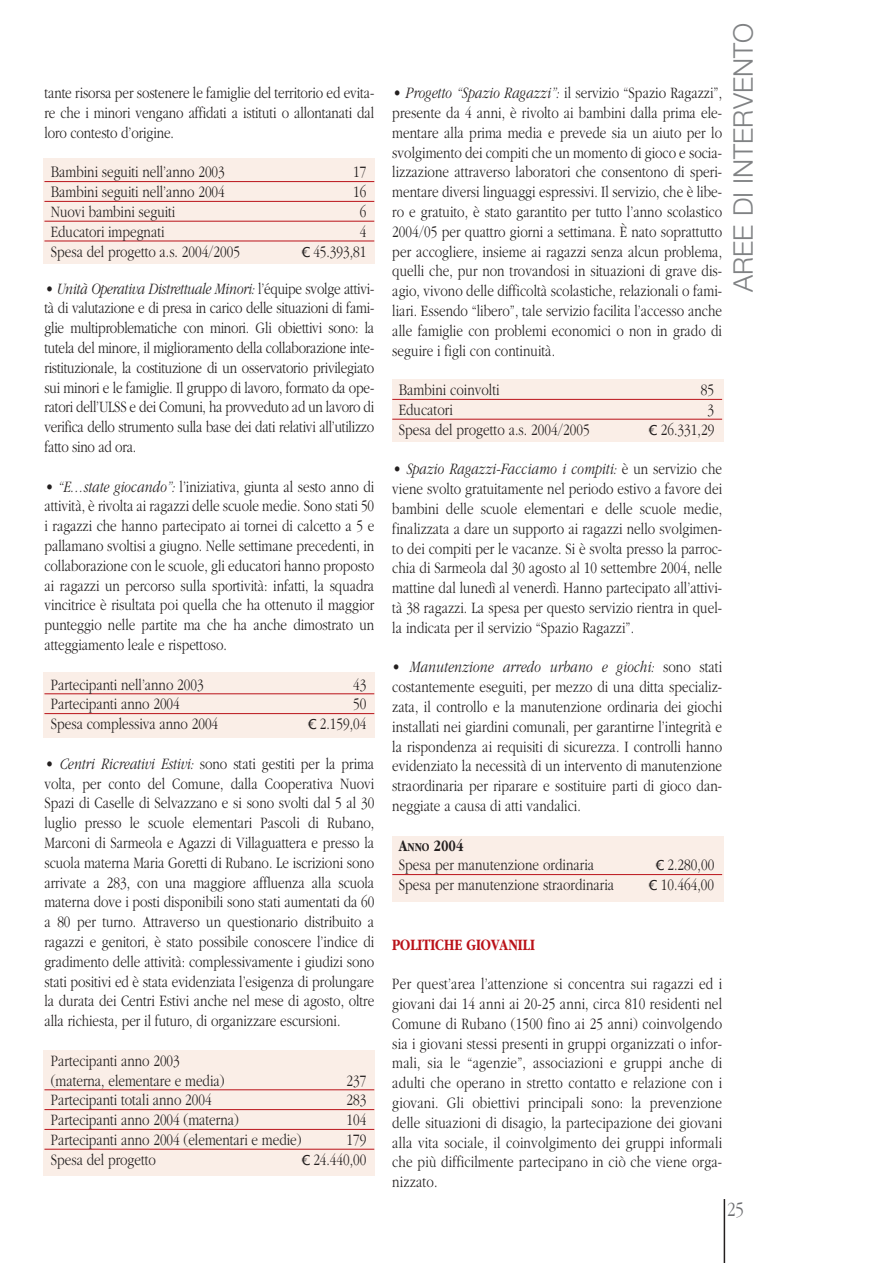
<style>
.page{position:relative;width:893px;height:1263px;background:#fff}
.page>*{position:absolute;margin:0;border:0;box-sizing:border-box;transform-origin:0 0}
.t1{font:300 27px "Helvetica Neue";color:#808284}
.t2{font:300 21px "Aplgaram";color:#6c6d70}
.t3{font:300 16.5px/19.8px "Aplgaram";color:#231f1f;text-align:justify}
.t4{font:700 16.5px "Aplgaram";letter-spacing:.005em;color:#ba1219}
.s1{font-family:"Verdana";font-weight:400;font-size:13.5px}
.s2{font-style:italic}
.s3{font-weight:700}
.s4{font-weight:700;font-size:12.3px}
</style>
<div class="page">
<div style="left:43px;top:158px;width:332px;height:106px;background:#faeee7"></div>
<hr style="left:723px;top:1199px;width:2px;height:64px;background:#231f1f">
<div style="left:43px;top:1051px;width:332px;height:125px;background:#faeee7"></div>
<div style="left:392px;top:836px;width:331px;height:65px;background:#faeee7"></div>
<div style="left:392px;top:379px;width:331px;height:62px;background:#faeee7"></div>
<div style="left:43px;top:672px;width:332px;height:65px;background:#faeee7"></div>
<hr style="left:44px;top:181px;width:330px;height:1px;background:#ba1219">
<hr style="left:44px;top:201px;width:330px;height:1px;background:#ba1219">
<hr style="left:44px;top:221px;width:330px;height:1px;background:#ba1219">
<hr style="left:44px;top:241px;width:330px;height:1px;background:#ba1219">
<hr style="left:44px;top:694px;width:330px;height:1px;background:#ba1219">
<hr style="left:44px;top:713px;width:330px;height:1px;background:#ba1219">
<hr style="left:44px;top:1090px;width:330px;height:1px;background:#ba1219">
<hr style="left:44px;top:1109px;width:330px;height:1px;background:#ba1219">
<hr style="left:44px;top:1129px;width:330px;height:1px;background:#ba1219">
<hr style="left:44px;top:1149px;width:330px;height:1px;background:#ba1219">
<hr style="left:392px;top:399px;width:330px;height:1px;background:#ba1219">
<hr style="left:392px;top:419px;width:330px;height:1px;background:#ba1219">
<hr style="left:392px;top:874px;width:330px;height:1px;background:#ba1219">
<p class="t3" style="left:44px;top:84px;width:331px">tante risorsa per sostenere le famiglie del territorio ed evita&shy;re che i minori vengano affidati a istituti o allontanati dal loro contesto d’origine.</p>
<p class="t3" style="left:51px;top:164px;width:175px">Bambini seguiti nell’anno 2003</p>
<p class="t3" style="left:353px;top:164px;width:15px">17</p>
<p class="t3" style="left:51px;top:183px;width:175px">Bambini seguiti nell’anno 2004</p>
<p class="t3" style="left:353px;top:183px;width:15px">16</p>
<p class="t3" style="left:51px;top:203px;width:126px">Nuovi bambini seguiti</p>
<p class="t3" style="left:360px;top:203px;width:8px">6</p>
<p class="t3" style="left:51px;top:223px;width:115px">Educatori impegnati</p>
<p class="t3" style="left:360px;top:223px;width:8px">4</p>
<p class="t3" style="left:51px;top:243px;width:191px">Spesa del progetto a.s. 2004/2005</p>
<p class="t3" style="left:302px;top:243px;width:66px"><span class="s1">Ä</span> 45.393,81</p>
<p class="t3" style="left:44px;top:280px;width:331px"><span class="s2">• Unità Operativa Distrettuale Minori:</span> l’équipe svolge attivi&shy;tà di valutazione e di presa in carico delle situazioni di fami&shy;glie multiproblematiche con minori. Gli obiettivi sono: la tutela del minore, il miglioramento della collaborazione inte&shy;ristituzionale, la costituzione di un osservatorio privilegiato sui minori e le famiglie. Il gruppo di lavoro, formato da ope&shy;ratori dell’ULSS e dei Comuni, ha provveduto ad un lavoro di verifica dello strumento sulla base dei dati relativi all’utilizzo fatto sino ad ora.</p>
<p class="t3" style="left:44px;top:478px;width:331px"><span class="s2">• “E…state giocando”:</span> l’iniziativa, giunta al sesto anno di attività, è rivolta ai ragazzi delle scuole medie. Sono stati 50 i ragazzi che hanno partecipato ai tornei di calcetto a 5 e pallamano svoltisi a giugno. Nelle settimane precedenti, in collaborazione con le scuole, gli educatori hanno proposto ai ragazzi un percorso sulla sportività: infatti, la squadra vincitrice è risultata poi quella che ha ottenuto il maggior punteggio nelle partite ma che ha anche dimostrato un atteggiamento leale e rispettoso.</p>
<p class="t3" style="left:51px;top:676px;width:154px">Partecipanti nell’anno 2003</p>
<p class="t3" style="left:353px;top:676px;width:15px">43</p>
<p class="t3" style="left:51px;top:696px;width:130px">Partecipanti anno 2004</p>
<p class="t3" style="left:353px;top:696px;width:15px">50</p>
<p class="t3" style="left:51px;top:715px;width:169px">Spesa complessiva anno 2004</p>
<p class="t3" style="left:308px;top:715px;width:60px"><span class="s1">Ä</span> 2.159,04</p>
<p class="t3" style="left:44px;top:755px;width:331px"><span class="s2">• Centri Ricreativi Estivi:</span> sono stati gestiti per la prima volta, per conto del Comune, dalla Cooperativa Nuovi Spazi di Caselle di Selvazzano e si sono svolti dal 5 al 30 luglio presso le scuole elementari Pascoli di Rubano, Marconi di Sarmeola e Agazzi di Villaguattera e presso la scuola materna Maria Goretti di Rubano. Le iscrizioni sono arrivate a 283, con una maggiore affluenza alla scuola materna dove i posti disponibili sono stati aumentati da 60 a 80 per turno. Attraverso un questionario distribuito a ragazzi e genitori, è stato possibile conoscere l’indice di gradimento delle attività: complessivamente i giudizi sono stati positivi ed è stata evidenziata l’esigenza di prolungare la durata dei Centri Estivi anche nel mese di agosto, oltre alla richiesta, per il futuro, di organizzare escursioni.</p>
<p class="t3" style="left:51px;top:1052px;width:175px">Partecipanti anno 2003 (materna, elementare e media)</p>
<p class="t3" style="left:346px;top:1072px;width:21px">237</p>
<p class="t3" style="left:51px;top:1092px;width:162px">Partecipanti totali anno 2004</p>
<p class="t3" style="left:346px;top:1092px;width:21px">283</p>
<p class="t3" style="left:51px;top:1111px;width:189px">Partecipanti anno 2004 (materna)</p>
<p class="t3" style="left:346px;top:1111px;width:21px">104</p>
<p class="t3" style="left:51px;top:1131px;width:252px">Partecipanti anno 2004 (elementari e medie)</p>
<p class="t3" style="left:346px;top:1131px;width:21px">179</p>
<p class="t3" style="left:51px;top:1151px;width:106px">Spesa del progetto</p>
<p class="t3" style="left:302px;top:1151px;width:66px"><span class="s1">Ä</span> 24.440,00</p>
<p class="t3" style="left:392px;top:84px;width:331px"><span class="s2">• Progetto “Spazio Ragazzi”:</span> il servizio “Spazio Ragazzi”, presente da 4 anni, è rivolto ai bambini dalla prima ele&shy;mentare alla prima media e prevede sia un aiuto per lo svolgimento dei compiti che un momento di gioco e socia&shy;lizzazione attraverso laboratori che consentono di speri&shy;mentare diversi linguaggi espressivi. Il servizio, che è libe&shy;ro e gratuito, è stato garantito per tutto l’anno scolastico 2004/05 per quattro giorni a settimana. È nato soprattutto per accogliere, insieme ai ragazzi senza alcun problema, quelli che, pur non trovandosi in situazioni di grave dis&shy;agio, vivono delle difficoltà scolastiche, relazionali o fami&shy;liari. Essendo “libero”, tale servizio facilita l’accesso anche alle famiglie con problemi economici o non in grado di seguire i figli con continuità.</p>
<p class="t3" style="left:398px;top:381px;width:102px">Bambini coinvolti</p>
<p class="t3" style="left:701px;top:381px;width:15px">85</p>
<p class="t3" style="left:398px;top:401px;width:56px">Educatori</p>
<p class="t3" style="left:707px;top:401px;width:8px">3</p>
<p class="t3" style="left:398px;top:421px;width:193px">Spesa del progetto a.s. 2004/2005</p>
<p class="t3" style="left:649px;top:421px;width:67px"><span class="s1">Ä</span> 26.331,29</p>
<p class="t3" style="left:392px;top:461px;width:331px"><span class="s2">• Spazio Ragazzi-Facciamo i compiti:</span> è un servizio che viene svolto gratuitamente nel periodo estivo a favore dei bambini delle scuole elementari e delle scuole medie, finalizzata a dare un supporto ai ragazzi nello svolgimen&shy;to dei compiti per le vacanze. Si è svolta presso la parroc&shy;chia di Sarmeola dal 30 agosto al 10 settembre 2004, nelle mattine dal lunedì al venerdì. Hanno partecipato all’attivi&shy;tà 38 ragazzi. La spesa per questo servizio rientra in quel&shy;la indicata per il servizio “Spazio Ragazzi”.</p>
<p class="t3" style="left:392px;top:659px;width:331px">• <span class="s2">Manutenzione arredo urbano e giochi:</span> sono stati costantemente eseguiti, per mezzo di una ditta specializ&shy;zata, il controllo e la manutenzione ordinaria dei giochi installati nei giardini comunali, per garantirne l’integrità e la rispondenza ai requisiti di sicurezza. I controlli hanno evidenziato la necessità di un intervento di manutenzione straordinaria per riparare e sostituire parti di gioco dan&shy;neggiate a causa di atti vandalici.</p>
<p class="t3" style="left:398px;top:837px;width:197px"><span class="s3">A</span><span class="s4">NNO</span> <span class="s3">2004<br></span>Spesa per manutenzione ordinaria</p>
<p class="t3" style="left:655px;top:857px;width:60px"><span class="s1">Ä</span> 2.280,00</p>
<p class="t3" style="left:398px;top:876px;width:217px">Spesa per manutenzione straordinaria</p>
<p class="t3" style="left:649px;top:876px;width:67px"><span class="s1">Ä</span> 10.464,00</p>
<h1 class="t1" style="left:733px;top:292px;width:270px;rotate:-90deg">AREE DI INTERVENTO</h1>
<p class="t4" style="left:392px;top:938px;width:144px">POLITICHE GIOVANILI</p>
<p class="t3" style="left:392px;top:975px;width:331px">Per quest’area l’attenzione si concentra sui ragazzi ed i giovani dai 14 anni ai 20-25 anni, circa 810 residenti nel Comune di Rubano (1500 fino ai 25 anni) coinvolgendo sia i giovani stessi presenti in gruppi organizzati o infor&shy;mali, sia le “agenzie”, associazioni e gruppi anche di adulti che operano in stretto contatto e relazione con i giovani. Gli obiettivi principali sono: la prevenzione delle situazioni di disagio, la partecipazione dei giovani alla vita sociale, il coinvolgimento dei gruppi informali che più difficilmente partecipano in ciò che viene orga&shy;nizzato.</p>
<p class="t2" style="left:727px;top:1202px;width:18px">25</p>
</div>
